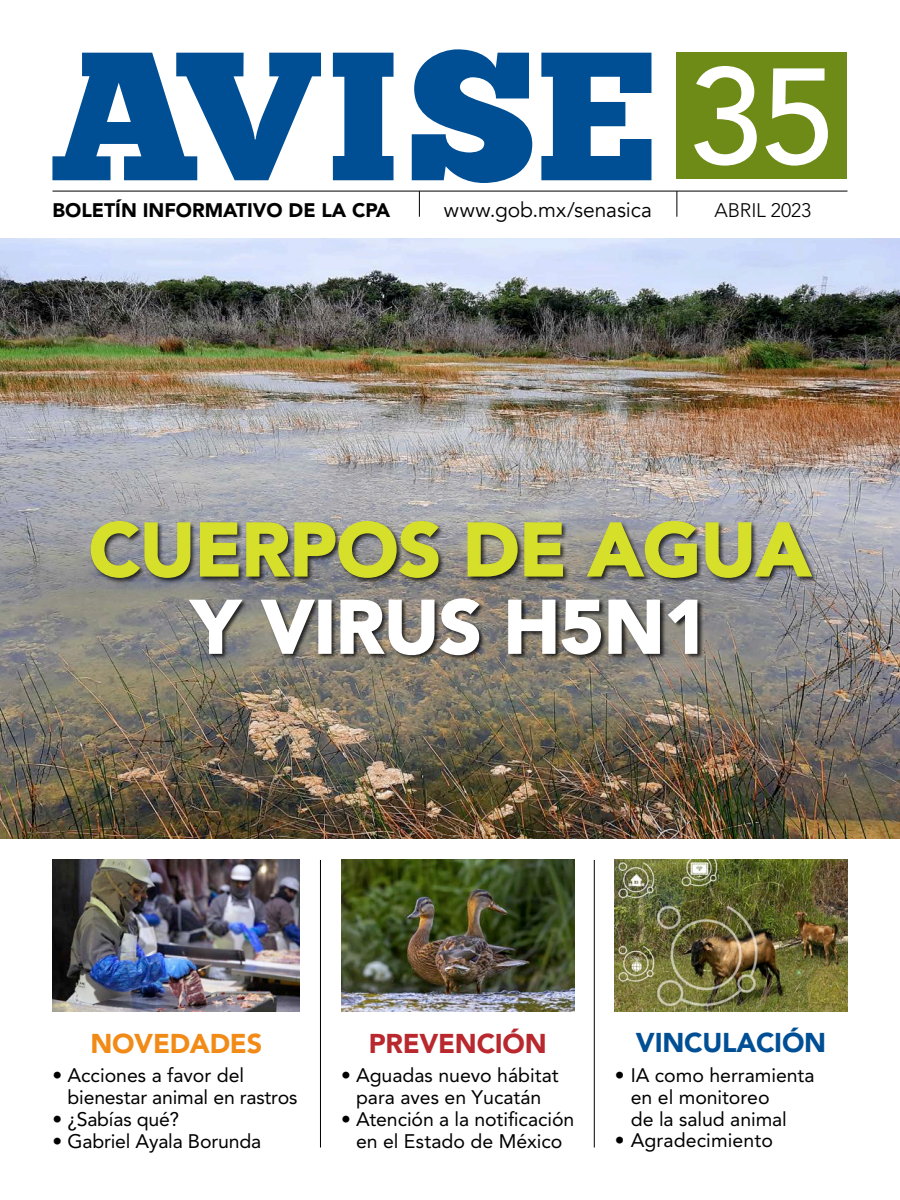
<style>
.page{position:relative;width:900px;height:1200px;background:#fff}
.page>*{position:absolute;margin:0;border:0;box-sizing:border-box;transform-origin:0 0}
.t1{font:182.55px "Chunk Five";letter-spacing:.025em;color:#004f95}
.t2{font:500 135px "Avenir LT Std";color:#fff}
.t3{font:900 74.25px "Avenir LT Std";color:#d6df2a}
.t4{font:900 74.25px "Avenir LT Std";color:#fff}
.t5{font:900 27px "Avenir LT Std";letter-spacing:-.01em;color:#004f95}
.t6{font:900 27px "Avenir LT Std";letter-spacing:-.01em;color:#b8282e}
.t7{font:900 27px "Avenir LT Std";letter-spacing:-.01em;color:#f18a17}
.t8{font:21px "Avenir";color:#000}
.t9{font:19.5px/21.8px "Avenir LT Std";color:#000}
.t10{font:900 19.5px "Avenir LT Std";color:#000}
.t11{font:300 19.5px "Avenir LT Std";letter-spacing:-.01em;color:#000}
</style>
<div class="page">
<hr style="left:320px;top:860px;width:1px;height:288px;background:#000">
<hr style="left:594px;top:860px;width:1px;height:288px;background:#000">
<img style="left:52px;top:860px;width:248px;height:151px">
<img style="left:615px;top:860px;width:233px;height:151px">
<img style="left:341px;top:860px;width:233px;height:151px">
<hr style="left:52px;top:191px;width:796px;height:1px;background:#000">
<svg style="left:419px;top:191px;width:1px;height:26px"></svg>
<svg style="left:676px;top:191px;width:1px;height:26px"></svg>
<div style="left:676px;top:53px;width:172px;height:126px;background:#6d8b16"></div>
<img style="left:0;top:238px;width:900px;height:600px">
<div style="left:188px;top:598px;width:516px;height:63px;background:#000;opacity:.75"></div>
<svg style="left:187px;top:599px;width:57px;height:56px;background:#767573"></svg>
<svg style="left:259px;top:599px;width:57px;height:56px;background:#76746d"></svg>
<div style="left:318px;top:600px;width:14px;height:54px;border:2px solid #fff"></div>
<svg style="left:340px;top:597px;width:141px;height:59px;background:#6e6a65"></svg>
<svg style="left:507px;top:599px;width:95px;height:57px;background:#6b6863"></svg>
<svg style="left:608px;top:599px;width:53px;height:56px;background:#686764"></svg>
<svg style="left:667px;top:599px;width:31px;height:56px;background:#7e7c78"></svg>
<div style="left:89px;top:520px;width:729px;height:64px;background:#000;opacity:.75"></div>
<svg style="left:90px;top:520px;width:101px;height:59px;background:#71735f"></svg>
<svg style="left:199px;top:522px;width:40px;height:55px;background:#646643"></svg>
<img style="left:245px;top:520px;width:195px;height:59px">
<svg style="left:467px;top:522px;width:97px;height:55px;background:#6b6b49"></svg>
<svg style="left:586px;top:520px;width:112px;height:59px;background:#70715b"></svg>
<img style="left:705px;top:522px;width:109px;height:57px">
<h1 class="t1" style="left:50px;top:3px;width:608px">AVISE</h1>
<p class="t10" style="left:53px;top:198px;width:339px">BOLETÍN INFORMATIVO DE LA CPA</p>
<p class="t8" style="left:444px;top:197px;width:210px">www.gob.mx/senasica</p>
<p class="t11" style="left:715px;top:199px;width:98px">ABRIL 2023</p>
<h2 class="t2" style="left:688px;top:39px;width:150px">35</h2>
<h3 class="t3" style="left:89px;top:505px;width:723px">CUERPOS DE AGUA</h3>
<h3 class="t4" style="left:192px;top:582px;width:518px">Y VIRUS H5N1</h3>
<h3 class="t7" style="left:90px;top:1027px;width:173px">NOVEDADES</h3>
<h3 class="t6" style="left:369px;top:1027px;width:180px">PREVENCIÓN</h3>
<h3 class="t5" style="left:636px;top:1027px;width:192px">VINCULACIÓN</h3>
<p class="t9" style="left:67px;top:1065px;width:232px;text-indent:-15px">• Acciones a favor del bienestar animal en rastros</p>
<p class="t9" style="left:52px;top:1108px;width:128px">• ¿Sabías qué?</p>
<p class="t9" style="left:52px;top:1130px;width:210px">• Gabriel Ayala Borunda</p>
<p class="t9" style="left:631px;top:1065px;width:185px;text-indent:-16px">• IA como herramienta en el monitoreo<br>de la salud animal</p>
<p class="t9" style="left:615px;top:1130px;width:160px">• Agradecimiento</p>
<p class="t9" style="left:341px;top:1065px;width:219px;text-align:center">• Aguadas nuevo hábitat para aves en Yucatán</p>
<p class="t9" style="left:341px;top:1108px;width:235px;text-align:center">• Atención a la notificación en el Estado de México</p>
</div>
